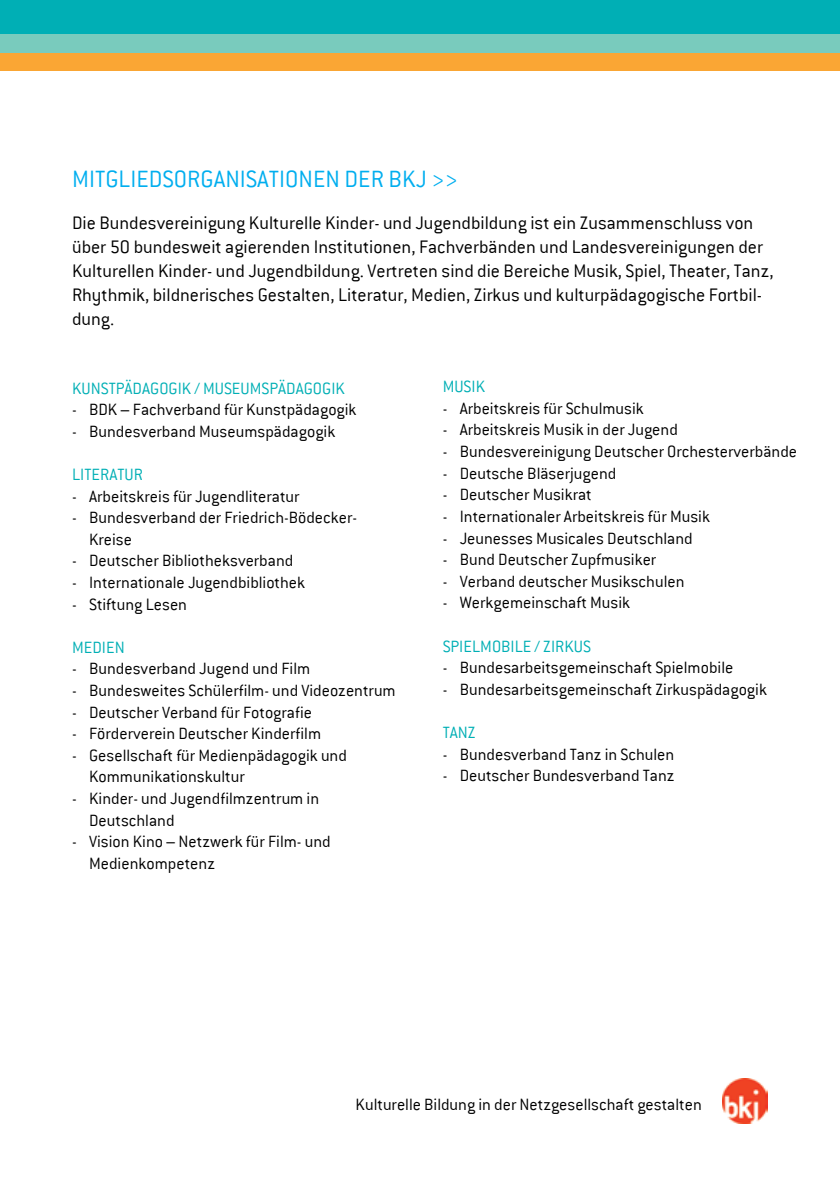
<style>
.page{position:relative;width:840px;height:1191px;background:#fff}
.page>*{position:absolute;margin:0;border:0;box-sizing:border-box;transform-origin:0 0}
.t1{font:300 26px "ITC Conduit LTCE";color:#00aeef}
.t2{font:300 20px/24px "ITC Conduit LTCE";color:#000}
.t3{font:300 18px/21.6px "ITC Conduit LTCE";color:#000}
.t4{font:300 18px "ITC Conduit LTCE";color:#00afb5}
</style>
<div class="page">
<div style="left:0;top:0;width:839px;height:34px;background:#00afb5"></div>
<div style="left:0;top:34px;width:839px;height:28px;background:#79cbbd"></div>
<div style="left:0;top:54px;width:839px;height:17px;background:#faa634"></div>
<hr style="left:839px;top:0;width:1px;height:34px;background:#00afb5">
<svg style="left:839px;top:34px;width:1px;height:37px"></svg>
<img style="left:722px;top:1079px;width:45px;height:44px">
<h1 class="t1" style="left:72px;top:164px;width:387px">MITGLIEDSORGANISATIONEN DER BKJ &gt;&gt;</h1>
<p class="t2" style="left:72px;top:211px;width:702px">Die Bundesvereinigung Kulturelle Kinder- und Jugendbildung ist ein Zusammenschluss von über 50 bundesweit agierenden Institutionen, Fachverbänden und Landesvereinigungen der Kulturellen Kinder- und Jugendbildung. Vertreten sind die Bereiche Musik, Spiel, Theater, Tanz, Rhythmik, bildnerisches Gestalten, Literatur, Medien, Zirkus und kulturpädagogische Fortbil&shy;dung.</p>
<p class="t4" style="left:72px;top:378px;width:274px">KUNSTPÄDAGOGIK / MUSEUMSPÄDAGOGIK</p>
<p class="t3" style="left:72px;top:398px;width:286px">- BDK – Fachverband für Kunstpädagogik</p>
<p class="t3" style="left:72px;top:420px;width:265px">- Bundesverband Museumspädagogik</p>
<p class="t4" style="left:72px;top:464px;width:72px">LITERATUR</p>
<p class="t3" style="left:72px;top:485px;width:229px">- Arbeitskreis für Jugendliteratur</p>
<p class="t3" style="left:89px;top:506px;width:269px;text-indent:-17px">- Bundesverband der Friedrich-Bödecker-<br>Kreise</p>
<p class="t3" style="left:72px;top:550px;width:223px">- Deutscher Bibliotheksverband</p>
<p class="t3" style="left:72px;top:571px;width:234px">- Internationale Jugendbibliothek</p>
<p class="t3" style="left:72px;top:593px;width:116px">- Stiftung Lesen</p>
<p class="t4" style="left:72px;top:637px;width:54px">MEDIEN</p>
<p class="t3" style="left:72px;top:658px;width:239px">- Bundesverband Jugend und Film</p>
<p class="t3" style="left:72px;top:679px;width:325px">- Bundesweites Schülerfilm- und Videozentrum</p>
<p class="t3" style="left:72px;top:701px;width:241px">- Deutscher Verband für Fotografie</p>
<p class="t3" style="left:72px;top:722px;width:250px">- Förderverein Deutscher Kinderfilm</p>
<p class="t3" style="left:89px;top:744px;width:259px;text-indent:-17px">- Gesellschaft für Medienpädagogik und<br>Kommunikationskultur</p>
<p class="t3" style="left:89px;top:787px;width:231px;text-indent:-17px">- Kinder- und Jugendfilmzentrum in<br>Deutschland</p>
<p class="t3" style="left:89px;top:830px;width:243px;text-indent:-17px">- Vision Kino – Netzwerk für Film- und<br>Medienkompetenz</p>
<p class="t4" style="left:442px;top:376px;width:44px">MUSIK</p>
<p class="t3" style="left:442px;top:397px;width:202px">- Arbeitskreis für Schulmusik</p>
<p class="t3" style="left:442px;top:419px;width:236px">- Arbeitskreis Musik in der Jugend</p>
<p class="t3" style="left:442px;top:440px;width:356px">- Bundesvereinigung Deutscher Orchesterverbände</p>
<p class="t3" style="left:442px;top:462px;width:175px">- Deutsche Bläserjugend</p>
<p class="t3" style="left:442px;top:484px;width:151px">- Deutscher Musikrat</p>
<p class="t3" style="left:442px;top:505px;width:269px">- Internationaler Arbeitskreis für Musik</p>
<p class="t3" style="left:442px;top:527px;width:251px">- Jeunesses Musicales Deutschland</p>
<p class="t3" style="left:442px;top:548px;width:215px">- Bund Deutscher Zupfmusiker</p>
<p class="t3" style="left:442px;top:570px;width:243px">- Verband deutscher Musikschulen</p>
<p class="t3" style="left:442px;top:592px;width:189px">- Werkgemeinschaft Musik</p>
<p class="t4" style="left:442px;top:636px;width:150px">SPIELMOBILE / ZIRKUS</p>
<p class="t3" style="left:442px;top:656px;width:292px">- Bundesarbeitsgemeinschaft Spielmobile</p>
<p class="t3" style="left:442px;top:678px;width:325px">- Bundesarbeitsgemeinschaft Zirkuspädagogik</p>
<p class="t4" style="left:442px;top:722px;width:35px">TANZ</p>
<p class="t3" style="left:442px;top:743px;width:233px">- Bundesverband Tanz in Schulen</p>
<p class="t3" style="left:442px;top:764px;width:233px">- Deutscher Bundesverband Tanz</p>
<p class="t3" style="left:355px;top:1093px;width:347px">Kulturelle Bildung in der Netzgesellschaft gestalten</p>
</div>
